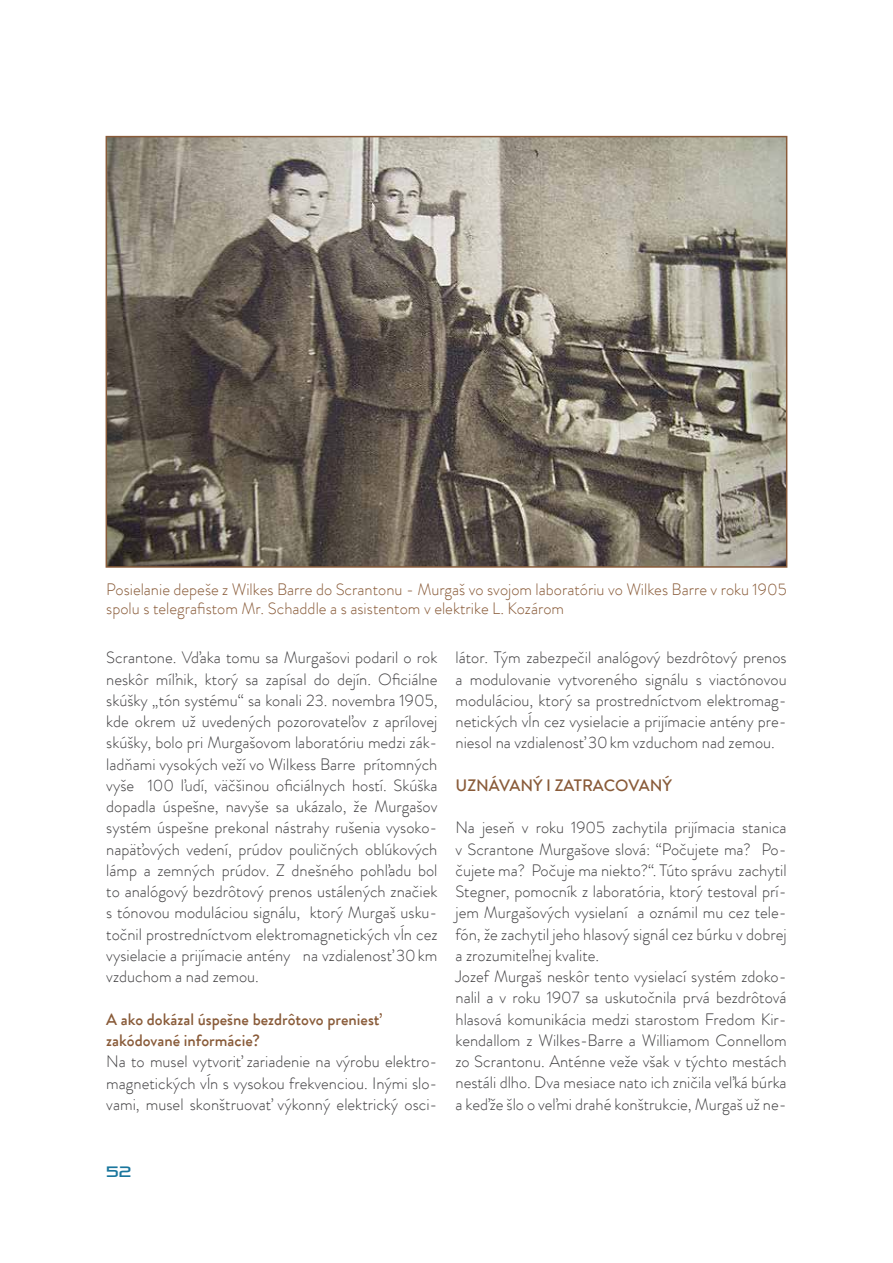
<style>
.page{position:relative;width:893px;height:1263px;background:#fff}
.page>*{position:absolute;margin:0;border:0;box-sizing:border-box;transform-origin:0 0}
.t1{font:300 16.5px/21.3px "Brandon Grotesque";color:#414042;text-align:justify}
.t2{font:300 16.5px/19.5px "Brandon Grotesque";color:#895b39}
.t3{font:500 16.5px/21.3px "Brandon Grotesque";color:#895b39}
.t4{font:15px "Pirulen";color:#1a769d}
</style>
<div class="page">
<img style="left:109px;top:139px;width:675px;height:426px">
<div style="left:106px;top:136px;width:681px;height:432px;border:2px solid #895b39"></div>
<p class="t2" style="left:106px;top:579px;width:682px">Posielanie depeše z Wilkes Barre do Scrantonu - Murgaš vo svojom laboratóriu vo Wilkes Barre v roku 1905 spolu s telegrafistom Mr. Schaddle a s asistentom v elektrike L. Kozárom</p>
<p class="t1" style="left:106px;top:647px;width:333px">Scrantone. Vďaka tomu sa Murgašovi podaril o rok neskôr míľnik, ktorý sa zapísal do dejín. Oficiálne skúšky „tón systému“ sa konali 23. novembra 1905, kde okrem už uvedených pozorovateľov z aprílovej skúšky, bolo pri Murgašovom laboratóriu medzi zák&shy;ladňami vysokých veží vo Wilkess Barre prítomných vyše 100 ľudí, väčšinou oficiálnych hostí. Skúška dopadla úspešne, navyše sa ukázalo, že Murgašov systém úspešne prekonal nástrahy rušenia vysoko&shy;napäťových vedení, prúdov pouličných oblúkových lámp a zemných prúdov. Z dnešného pohľadu bol to analógový bezdrôtový prenos ustálených značiek s tónovou moduláciou signálu, ktorý Murgaš usku&shy;točnil prostredníctvom elektromagnetických vĺn cez vysielacie a prijímacie antény na vzdialenosť 30km vzduchom a nad zemou.</p>
<p class="t3" style="left:106px;top:1009px;width:275px">A ako dokázal úspešne bezdrôtovo preniesť zakódované informácie?</p>
<p class="t1" style="left:106px;top:1051px;width:333px">Na to musel vytvoriť zariadenie na výrobu elektro&shy;magnetických vĺn s vysokou frekvenciou. Inými slo&shy;vami, musel skonštruovať výkonný elektrický osci-</p>
<p class="t1" style="left:455px;top:647px;width:333px">látor. Tým zabezpečil analógový bezdrôtový prenos a modulovanie vytvoreného signálu s viactónovou moduláciou, ktorý sa prostredníctvom elektromag&shy;netických vĺn cez vysielacie a prijímacie antény pre&shy;niesol na vzdialenosť 30km vzduchom nad zemou.</p>
<p class="t3" style="left:455px;top:775px;width:218px">UZNÁVANÝ I ZATRACOVANÝ</p>
<p class="t1" style="left:455px;top:817px;width:333px;text-align:left">Na jeseň v roku 1905 zachytila prijímacia stanica v Scrantone Murgašove slová: “Počujete ma? Po&shy;čujete ma? Počuje ma niekto?“. Túto správu zachytil Stegner, pomocník z laboratória, ktorý testoval prí&shy;jem Murgašových vysielaní a oznámil mu cez tele&shy;fón, že zachytil jeho hlasový signál cez búrku v dobrej a zrozumiteľnej kvalite.<br>Jozef Murgaš neskôr tento vysielací systém zdoko&shy;nalil a v roku 1907 sa uskutočnila prvá bezdrôtová hlasová komunikácia medzi starostom Fredom Kir&shy;kendallom z Wilkes-Barre a Williamom Connellom zo Scrantonu. Anténne veže však v týchto mestách nestáli dlho. Dva mesiace nato ich zničila veľká búrka a keďže šlo o veľmi drahé konštrukcie, Murgaš už ne-</p>
<p class="t4" style="left:106px;top:1162px;width:26px">52</p>
</div>
